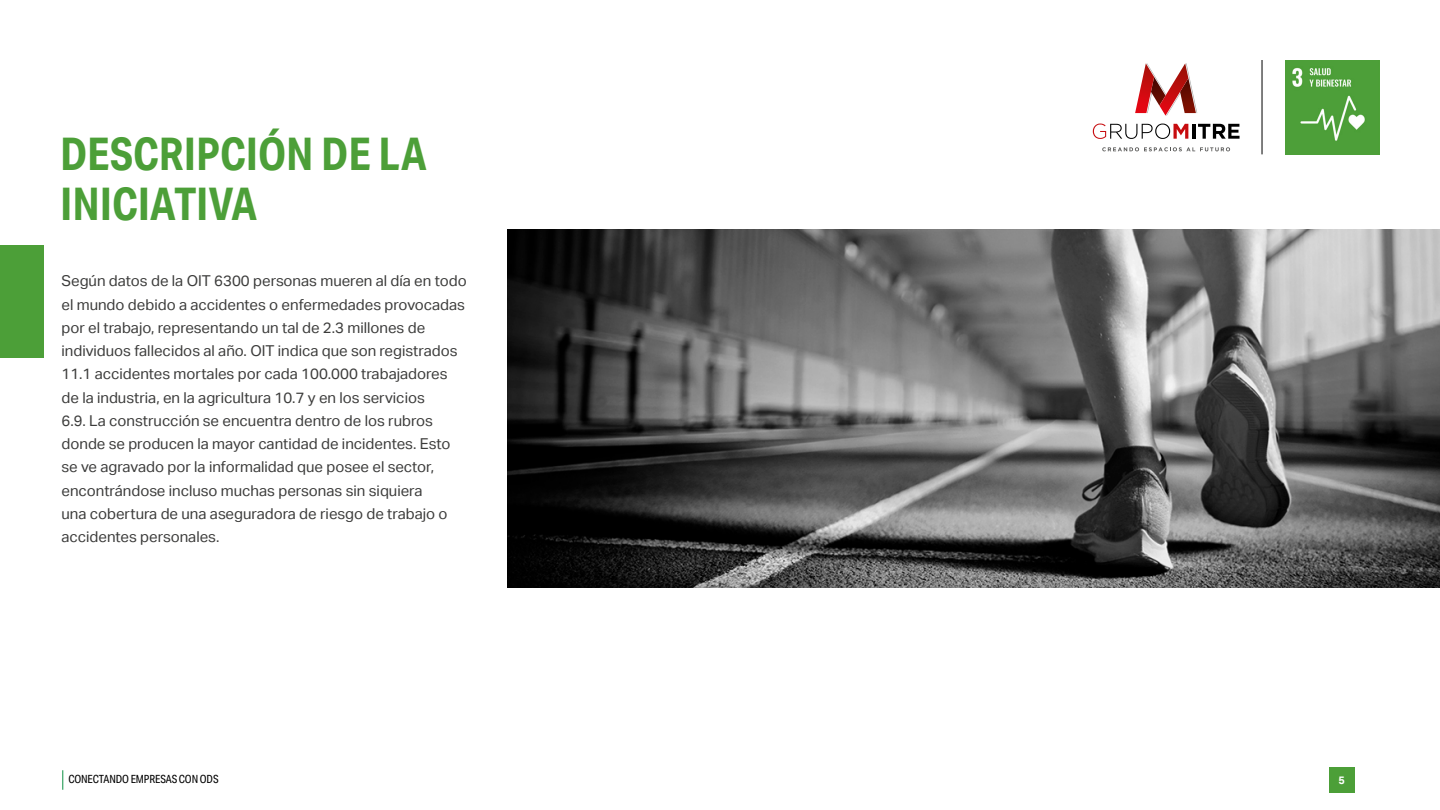
<style>
.page{position:relative;width:1440px;height:810px;background:#fff}
.page>*{position:absolute;margin:0;border:0;box-sizing:border-box;transform-origin:0 0}
.t1{font:700 45px/50.2px "Aktiv Grotesk Cd";color:#4c9f38}
.t2{font:15px/23.2px "Aktiv Grotesk";color:#3c3c3b}
.t3{font:11.25px "Aktiv Grotesk Cd";letter-spacing:-.01em;color:#000}
.t4{font:700 10.88px "Aktiv Grotesk";color:#fff}
</style>
<div class="page">
<svg style="left:62px;top:770px;width:1px;height:20px"></svg>
<div style="left:1329px;top:767px;width:25px;height:26px;background:#4c9f38"></div>
<img style="left:1285px;top:60px;width:95px;height:95px">
<hr style="left:1262px;top:60px;width:1px;height:94px;background:#000">
<svg style="left:1093px;top:124px;width:95px;height:15px"></svg>
<hr style="left:1192px;top:124px;width:3px;height:15px;background:#000">
<svg style="left:1198px;top:124px;width:42px;height:15px"></svg>
<svg style="left:1102px;top:147px;width:128px;height:4px"></svg>
<svg style="left:1135px;top:63px;width:62px;height:53px"></svg>
<div style="left:0;top:245px;width:44px;height:113px;background:#4c9f38"></div>
<img style="left:508px;top:229px;width:932px;height:359px">
<p class="t1" style="left:60px;top:128px;width:368px">DESCRIPCIÓN DE LA<br>INICIATIVA</p>
<p class="t2" style="left:62px;top:270px;width:407px">Según datos de la OIT 6300 personas mueren al día en todo el mundo debido a accidentes o enfermedades provocadas por el trabajo, representando un tal de 2.3 millones de individuos fallecidos al año. OIT indica que son registrados 11.1 accidentes mortales por cada 100.000 trabajadores de la industria, en la agricultura 10.7 y en los servicios<br>6.9. La construcción se encuentra dentro de los rubros donde se producen la mayor cantidad de incidentes. Esto se ve agravado por la informalidad que posee el sector, encontrándose incluso muchas personas sin siquiera<br>una cobertura de una aseguradora de riesgo de trabajo o accidentes personales.</p>
<p class="t3" style="left:68px;top:773px;width:152px">CONECTANDO EMPRESAS CON ODS</p>
<p class="t4" style="left:1338px;top:774px;width:8px">5</p>
</div>
